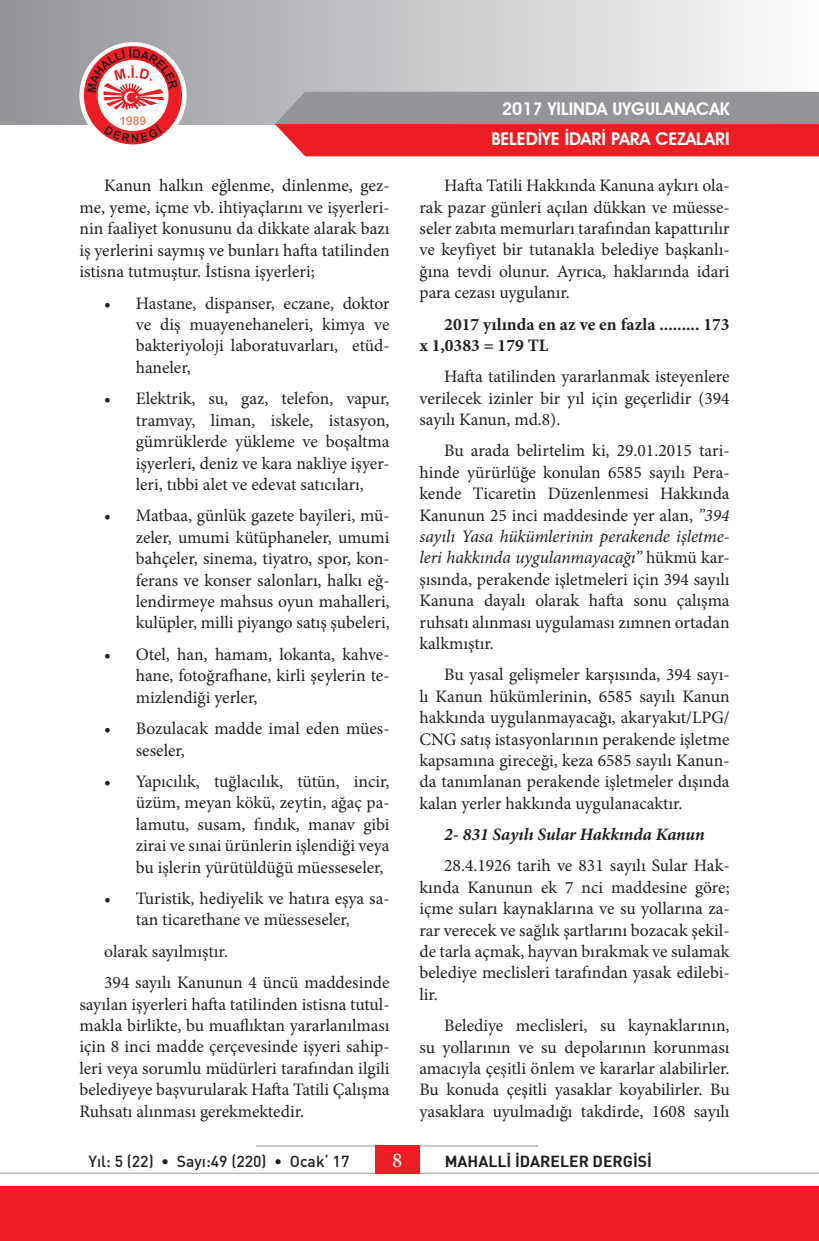
<style>
.page{position:relative;width:819px;height:1241px;background:#fff}
.page>*{position:absolute;margin:0;border:0;box-sizing:border-box;transform-origin:0 0}
.t1{font:500 21px "Minion Pro";color:#fff}
.t2{font:17.5px/21.3px "Minion Pro";color:#231f20;text-align:justify}
.t3{font:700 17.5px/21.3px "Minion Pro";color:#231f20}
.t4{font:700 17.5px/29.8px "Avant Garde";color:#fff;text-align:right}
.t5{font:italic 700 17.5px "Minion Pro";letter-spacing:-.005em;color:#231f20}
.t6{font:500 15.75px "DI Nbek";color:#231f20}
.t7{font:700 15.75px "DI Nbek";color:#231f20}
.s1{font-style:italic}
</style>
<div class="page">
<div style="left:0;top:0;width:819px;height:124px;background:linear-gradient(to right,#929398,#fcfcfd)"></div>
<div style="left:79px;top:42px;width:108px;height:107px;background:#fff;border-radius:50%"></div>
<svg style="left:84px;top:46px;width:98px;height:98px"></svg>
<hr style="left:419px;top:1172px;width:400px;height:1px;background:#939598">
<hr style="left:419px;top:1145px;width:119px;height:1px;background:#939598">
<hr style="left:256px;top:1145px;width:119px;height:1px;background:#939598">
<hr style="left:0;top:1172px;width:375px;height:1px;background:#939598">
<div style="left:375px;top:1145px;width:44px;height:28px;background:#ee1d23"></div>
<div style="left:0;top:1186px;width:819px;height:54px;background:#ee1d23"></div>
<svg style="left:275px;top:92px;width:544px;height:64px;background:#c15d62"></svg>
<p class="t2" style="left:79px;top:175px;width:312px;text-indent:25px">Kanun halkın eğlenme, dinlenme, gez&shy;me, yeme, içme vb. ihtiyaçlarını ve işyerleri&shy;nin faaliyet konusunu da dikkate alarak bazı iş yerlerini saymış ve bunları hafta tatilinden istisna tutmuştur. İstisna işyerleri;</p>
<p class="t2" style="left:136px;top:292px;width:255px;text-indent:-31px">• Hastane, dispanser, eczane, doktor ve diş muayenehaneleri, kimya ve bakteriyoloji laboratuvarları, etüd&shy;haneler,</p>
<p class="t2" style="left:136px;top:388px;width:255px;text-indent:-31px">• Elektrik, su, gaz, telefon, vapur, tramvay, liman, iskele, istasyon, gümrüklerde yükleme ve boşaltma işyerleri, deniz ve kara nakliye işyer&shy;leri, tıbbi alet ve edevat satıcıları,</p>
<p class="t2" style="left:136px;top:505px;width:255px;text-indent:-31px">• Matbaa, günlük gazete bayileri, mü&shy;zeler, umumi kütüphaneler, umumi bahçeler, sinema, tiyatro, spor, kon&shy;ferans ve konser salonları, halkı eğ&shy;lendirmeye mahsus oyun mahalleri, kulüpler, milli piyango satış şubeleri,</p>
<p class="t2" style="left:136px;top:643px;width:255px;text-indent:-31px">• Otel, han, hamam, lokanta, kahve&shy;hane, fotoğrafhane, kirli şeylerin te&shy;mizlendiği yerler,</p>
<p class="t2" style="left:136px;top:717px;width:255px;text-indent:-31px">• Bozulacak madde imal eden mües&shy;seseler,</p>
<p class="t2" style="left:136px;top:770px;width:255px;text-indent:-31px">• Yapıcılık, tuğlacılık, tütün, incir, üzüm, meyan kökü, zeytin, ağaç pa&shy;lamutu, susam, fındık, manav gibi zirai ve sınai ürünlerin işlendiği veya bu işlerin yürütüldüğü müesseseler,</p>
<p class="t2" style="left:104px;top:887px;width:287px;text-align:center">• Turistik, hediyelik ve hatıra eşya sa&shy;tan ticarethane ve müesseseler,</p>
<p class="t2" style="left:104px;top:935px;width:287px;line-height:31.3px">olarak sayılmıştır.<br>394 sayılı Kanunun 4 üncü maddesinde</p>
<p class="t2" style="left:79px;top:993px;width:312px">sayılan işyerleri hafta tatilinden istisna tutul&shy;makla birlikte, bu muaflıktan yararlanılması için 8 inci madde çerçevesinde işyeri sahip&shy;leri veya sorumlu müdürleri tarafından ilgili belediyeye başvurularak Hafta Tatili Çalışma Ruhsatı alınması gerekmektedir.</p>
<p class="t4" style="left:491px;top:94px;width:240px">2017 YILINDA UYGULANACAK<br>BELEDİYE İDARİ PARA CEZALARI</p>
<p class="t2" style="left:419px;top:175px;width:312px;text-indent:25px">Hafta Tatili Hakkında Kanuna aykırı ola&shy;rak pazar günleri açılan dükkan ve müesse&shy;seler zabıta memurları tarafından kapattırılır ve keyfiyet bir tutanakla belediye başkanlı&shy;ğına tevdi olunur. Ayrıca, haklarında idari para cezası uygulanır.</p>
<p class="t3" style="left:419px;top:313px;width:312px;text-indent:25px">2017 yılında en az ve en fazla ......... 173 x 1,0383 = 179 TL</p>
<p class="t2" style="left:419px;top:366px;width:312px;text-indent:25px">Hafta tatilinden yararlanmak isteyenlere verilecek izinler bir yıl için geçerlidir (394 sayılı Kanun, md.8).</p>
<p class="t2" style="left:419px;top:440px;width:312px;text-indent:25px">Bu arada belirtelim ki, 29.01.2015 tari&shy;hinde yürürlüğe konulan 6585 sayılı Pera&shy;kende Ticaretin Düzenlenmesi Hakkında Kanunun 25 inci maddesinde yer alan, <span class="s1">”394 sayılı Yasa hükümlerinin perakende işletme&shy;leri hakkında uygulanmayacağı”</span> hükmü kar&shy;şısında, perakende işletmeleri için 394 sayılı Kanuna dayalı olarak hafta sonu çalışma ruhsatı alınması uygulaması zımnen ortadan kalkmıştır.</p>
<p class="t2" style="left:419px;top:664px;width:312px;text-indent:25px">Bu yasal gelişmeler karşısında, 394 sayı&shy;lı Kanun hükümlerinin, 6585 sayılı Kanun hakkında uygulanmayacağı, akaryakıt/LPG/ CNG satış istasyonlarının perakende işletme kapsamına gireceği, keza 6585 sayılı Kanun&shy;da tanımlanan perakende işletmeler dışında kalan yerler hakkında uygulanacaktır.</p>
<p class="t5" style="left:444px;top:821px;width:262px">2- 831 Sayılı Sular Hakkında Kanun</p>
<p class="t2" style="left:419px;top:855px;width:312px;text-indent:25px">28.4.1926 tarih ve 831 sayılı Sular Hak&shy;kında Kanunun ek 7 nci maddesine göre; içme suları kaynaklarına ve su yollarına za&shy;rar verecek ve sağlık şartlarını bozacak şekil&shy;de tarla açmak, hayvan bırakmak ve sulamak belediye meclisleri tarafından yasak edilebi&shy;lir.</p>
<p class="t2" style="left:419px;top:1014px;width:312px;text-indent:25px">Belediye meclisleri, su kaynaklarının, su yollarının ve su depolarının korunması amacıyla çeşitli önlem ve kararlar alabilirler.<br>Bu konuda çeşitli yasaklar koyabilirler. Bu yasaklara uyulmadığı takdirde, 1608 sayılı</p>
<p class="t6" style="left:88px;top:1151px;width:262px">Yıl: 5 (22) • Sayı:49 (220) • Ocak‘ 17</p>
<p class="t1" style="left:392px;top:1145px;width:12px">8</p>
<p class="t7" style="left:444px;top:1150px;width:209px">MAHALLİ İDARELER DERGİSİ</p>
</div>
